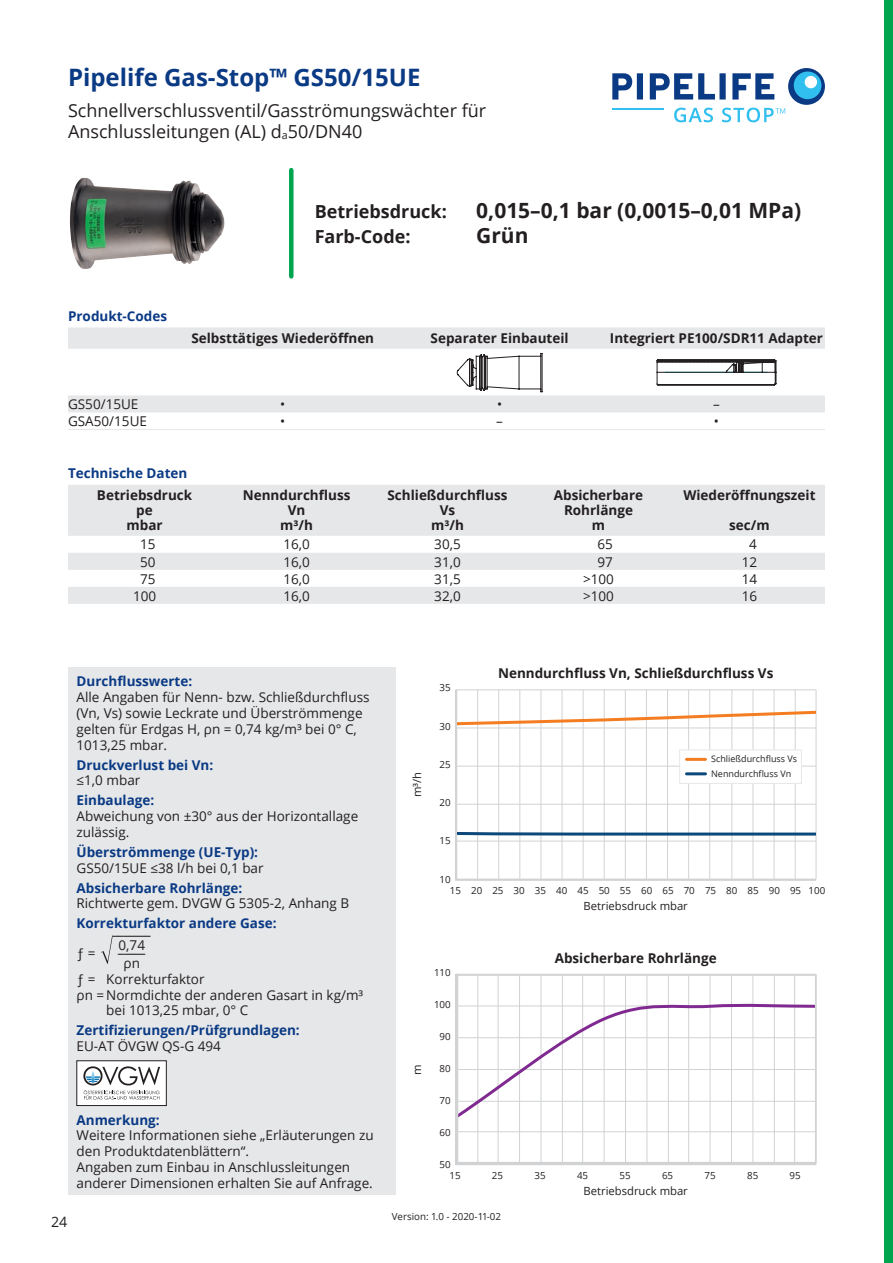
<style>
.page{position:relative;width:893px;height:1263px;background:#fff}
.page>*{position:absolute;margin:0;border:0;box-sizing:border-box;transform-origin:0 0}
.t1{font:700 24px "Open Sans";color:#0a3a84}
.t2{font:700 21px "Open Sans";color:#231f20}
.t3{font:18px/21.6px "Open Sans";color:#231f20}
.t4{font:700 18px "Open Sans";color:#231f20}
.t5{font:14.25px "Open Sans";color:#231f20}
.t6{font:13.5px/15.8px "Open Sans";color:#231f20}
.t7{font:700 13.5px/15px "Open Sans";color:#231f20;text-align:center}
.t8{font:700 13.5px "Open Sans";color:#0a3a84}
.t9{font:11.25px "Open Sans";color:#231f20}
.t10{font:9.75px "Open Sans";color:#231f20}
.t11{font:9px/14.2px "Open Sans";color:#231f20}
.s1{font-size:10.8px}
</style>
<div class="page">
<svg style="left:612px;top:68px;width:213px;height:54px"></svg>
<svg style="left:455px;top:973px;width:362px;height:192px"></svg>
<svg style="left:460px;top:996px;width:353px;height:125px"></svg>
<div style="left:457px;top:974px;width:359px;height:189px;border:2px solid #d1d2d4"></div>
<svg style="left:455px;top:689px;width:362px;height:192px"></svg>
<svg style="left:457px;top:709px;width:359px;height:18px"></svg>
<svg style="left:457px;top:830px;width:359px;height:7px"></svg>
<img style="left:70px;top:178px;width:155px;height:91px">
<div style="left:289px;top:170px;width:5px;height:106px;background:#00a54f"></div>
<svg style="left:68px;top:327px;width:757px;height:85px"></svg>
<hr style="left:68px;top:429px;width:106px;height:1px;background:#e6e7e9">
<hr style="left:174px;top:429px;width:217px;height:1px;background:#e6e7e9">
<hr style="left:391px;top:429px;width:217px;height:1px;background:#e6e7e9">
<hr style="left:608px;top:429px;width:217px;height:1px;background:#e6e7e9">
<svg style="left:457px;top:353px;width:85px;height:39px"></svg>
<svg style="left:657px;top:359px;width:119px;height:26px"></svg>
<svg style="left:68px;top:485px;width:757px;height:119px;fill:#e6e7e9"></svg>
<div style="left:68px;top:668px;width:327px;height:527px;background:#e6e7e9"></div>
<svg style="left:101px;top:935px;width:12px;height:29px"></svg>
<div style="left:77px;top:1061px;width:89px;height:44px;background:#fff"></div>
<div style="left:77px;top:1061px;width:89px;height:45px;border:1px solid #231f20"></div>
<svg style="left:83px;top:1066px;width:77px;height:33px"></svg>
<div style="left:680px;top:750px;width:121px;height:33px;background:#fff"></div>
<div style="left:679px;top:749px;width:123px;height:35px;border:1px solid #e6e7e9"></div>
<hr style="left:686px;top:758px;width:19px;height:3px;background:#f47d21">
<hr style="left:686px;top:772px;width:19px;height:3px;background:#0d487b">
<div style="left:884px;top:0;width:9px;height:1263px;background:#00a54f"></div>
<h1 class="t1" style="left:68px;top:61px;width:354px">Pipelife Gas-Stop™ GS50/15UE</h1>
<h3 class="t3" style="left:68px;top:99px;width:420px">Schnellverschlussventil/Gasströmungswächter für<br>Anschlussleitungen (AL) d<span class="s1">a</span>50/DN40</h3>
<h3 class="t4" style="left:315px;top:199px;width:134px">Betriebsdruck:</h3>
<h2 class="t2" style="left:476px;top:196px;width:326px">0,015–0,1 bar (0,0015–0,01 MPa)</h2>
<h3 class="t4" style="left:315px;top:224px;width:97px">Farb-Code:</h3>
<h2 class="t2" style="left:476px;top:221px;width:54px">Grün</h2>
<p class="t8" style="left:68px;top:306px;width:101px">Produkt-Codes</p>
<p class="t7" style="left:191px;top:330px;width:184px">Selbsttätiges Wiederöffnen</p>
<p class="t7" style="left:431px;top:330px;width:140px">Separater Einbauteil</p>
<p class="t7" style="left:610px;top:330px;width:215px">Integriert PE100/SDR11 Adapter</p>
<p class="t6" style="left:68px;top:396px;width:72px">GS50/15UE</p>
<p class="t6" style="left:280px;top:396px;width:7px">•</p>
<p class="t6" style="left:497px;top:396px;width:7px">•</p>
<p class="t6" style="left:713px;top:396px;width:8px">–</p>
<p class="t6" style="left:68px;top:413px;width:80px">GSA50/15UE</p>
<p class="t6" style="left:280px;top:413px;width:7px">•</p>
<p class="t6" style="left:496px;top:413px;width:8px">–</p>
<p class="t6" style="left:714px;top:413px;width:7px">•</p>
<p class="t8" style="left:68px;top:464px;width:121px">Technische Daten</p>
<p class="t7" style="left:97px;top:488px;width:97px">Betriebsdruck pe<br>mbar</p>
<p class="t7" style="left:243px;top:488px;width:109px">Nenndurchfluss<br>Vn<br>m³/h</p>
<p class="t7" style="left:387px;top:488px;width:122px">Schließdurchfluss<br>Vs<br>m³/h</p>
<p class="t7" style="left:554px;top:488px;width:91px">Absicherbare<br>Rohrlänge<br>m</p>
<p class="t7" style="left:683px;top:488px;width:134px">Wiederöffnungszeit</p>
<p class="t7" style="left:729px;top:518px;width:42px">sec/m</p>
<p class="t6" style="left:140px;top:536px;width:17px">15</p>
<p class="t6" style="left:283px;top:536px;width:28px">16,0</p>
<p class="t6" style="left:434px;top:536px;width:28px">30,5</p>
<p class="t6" style="left:598px;top:536px;width:17px">65</p>
<p class="t6" style="left:749px;top:536px;width:9px">4</p>
<p class="t6" style="left:140px;top:553px;width:17px">50</p>
<p class="t6" style="left:283px;top:553px;width:28px">16,0</p>
<p class="t6" style="left:434px;top:553px;width:28px">31,0</p>
<p class="t6" style="left:598px;top:553px;width:17px">97</p>
<p class="t6" style="left:742px;top:553px;width:17px">12</p>
<p class="t6" style="left:140px;top:570px;width:17px">75</p>
<p class="t6" style="left:283px;top:570px;width:28px">16,0</p>
<p class="t6" style="left:434px;top:570px;width:28px">31,5</p>
<p class="t6" style="left:583px;top:570px;width:32px">&gt;100</p>
<p class="t6" style="left:742px;top:570px;width:17px">14</p>
<p class="t6" style="left:133px;top:587px;width:25px">100</p>
<p class="t6" style="left:283px;top:587px;width:28px">16,0</p>
<p class="t6" style="left:434px;top:587px;width:28px">32,0</p>
<p class="t6" style="left:583px;top:587px;width:32px">&gt;100</p>
<p class="t6" style="left:742px;top:587px;width:17px">16</p>
<p class="t8" style="left:77px;top:672px;width:117px">Durchflusswerte:</p>
<p class="t6" style="left:77px;top:689px;width:294px">Alle Angaben für Nenn- bzw. Schließdurchfluss (Vn, Vs) sowie Leckrate und Überströmmenge -gelten für Erdgas H, ρn = 0,74 kg/m³ bei 0° C, 1013,25 mbar.</p>
<p class="t8" style="left:77px;top:755px;width:138px">Druckverlust bei Vn:</p>
<p class="t6" style="left:77px;top:772px;width:65px">≤1,0 mbar</p>
<p class="t8" style="left:77px;top:791px;width:79px">Einbaulage:</p>
<p class="t6" style="left:77px;top:808px;width:283px">Abweichung von ±30° aus der Horizontallage zulässig.</p>
<p class="t8" style="left:77px;top:842px;width:183px">Überströmmenge (UE-Typ):</p>
<p class="t6" style="left:77px;top:859px;width:189px">GS50/15UE ≤38 l/h bei 0,1 bar</p>
<p class="t8" style="left:77px;top:878px;width:167px">Absicherbare Rohrlänge:</p>
<p class="t6" style="left:77px;top:895px;width:274px">Richtwerte gem. DVGW G 5305-2, Anhang B</p>
<p class="t8" style="left:77px;top:914px;width:202px">Korrekturfaktor andere Gase:</p>
<p class="t6" style="left:112px;top:926px;width:41px">–––––––</p>
<p class="t6" style="left:77px;top:937px;width:70px">- - -0,74</p>
<p class="t6" style="left:77px;top:944px;width:21px">ƒ =</p>
<p class="t6" style="left:118px;top:944px;width:30px">–––––</p>
<p class="t6" style="left:77px;top:955px;width:65px">- -ρn</p>
<p class="t6" style="left:77px;top:971px;width:130px">ƒ = Korrekturfaktor</p>
<p class="t6" style="left:77px;top:986px;width:288px">ρn =--Normdichte der anderen Gasart in kg/m³</p>
<p class="t6" style="left:106px;top:1002px;width:144px">bei 1013,25 mbar, 0° C</p>
<p class="t8" style="left:77px;top:1021px;width:225px">Zertifizierungen/Prüfgrundlagen:</p>
<p class="t6" style="left:77px;top:1038px;width:146px">EU-AT ÖVGW QS-G 494</p>
<p class="t8" style="left:77px;top:1110px;width:85px">Anmerkung:</p>
<p class="t6" style="left:77px;top:1127px;width:299px">Weitere Informationen siehe „Erläuterungen zu den Produktdatenblättern“.<br>Angaben zum Einbau in Anschlussleitungen anderer Dimensionen erhalten Sie auf Anfrage.</p>
<p class="t5" style="left:51px;top:1212px;width:18px">24</p>
<p class="t9" style="left:409px;top:797px;width:27px;rotate:-90deg">m³/h</p>
<p class="t10" style="left:440px;top:681px;width:13px">35</p>
<p class="t10" style="left:440px;top:719px;width:13px">30</p>
<p class="t10" style="left:440px;top:757px;width:13px">25</p>
<p class="t10" style="left:440px;top:796px;width:13px">20</p>
<p class="t10" style="left:440px;top:834px;width:13px">15</p>
<p class="t10" style="left:440px;top:872px;width:13px">10</p>
<p class="t7" style="left:498px;top:665px;width:277px">Nenndurchfluss Vn, Schließdurchfluss Vs</p>
<p class="t11" style="left:711px;top:752px;width:87px">Schließdurchfluss Vs<br>Nenndurchfluss Vn</p>
<p class="t10" style="left:450px;top:884px;width:377px">15 20 25 30 35 40 45 50 55 60 65 70 75 80 85 90 95 100</p>
<p class="t9" style="left:583px;top:898px;width:106px">Betriebsdruck mbar</p>
<p class="t9" style="left:409px;top:1075px;width:12px;rotate:-90deg">m</p>
<p class="t10" style="left:434px;top:966px;width:18px">110</p>
<p class="t10" style="left:434px;top:998px;width:18px">100</p>
<p class="t10" style="left:440px;top:1030px;width:13px">90</p>
<p class="t10" style="left:440px;top:1062px;width:13px">80</p>
<p class="t10" style="left:440px;top:1093px;width:13px">70</p>
<p class="t10" style="left:440px;top:1125px;width:13px">60</p>
<p class="t10" style="left:440px;top:1157px;width:13px">50</p>
<p class="t7" style="left:555px;top:950px;width:163px">Absicherbare Rohrlänge</p>
<p class="t10" style="left:449px;top:1169px;width:13px">15</p>
<p class="t10" style="left:492px;top:1169px;width:13px">25</p>
<p class="t10" style="left:534px;top:1169px;width:13px">35</p>
<p class="t10" style="left:577px;top:1169px;width:13px">45</p>
<p class="t10" style="left:619px;top:1169px;width:13px">55</p>
<p class="t10" style="left:662px;top:1169px;width:13px">65</p>
<p class="t10" style="left:705px;top:1169px;width:13px">75</p>
<p class="t10" style="left:747px;top:1169px;width:13px">85</p>
<p class="t10" style="left:790px;top:1169px;width:13px">95</p>
<p class="t9" style="left:583px;top:1183px;width:106px">Betriebsdruck mbar</p>
<p class="t10" style="left:392px;top:1210px;width:111px">Version: 1.0 - 2020-11-02</p>
</div>
